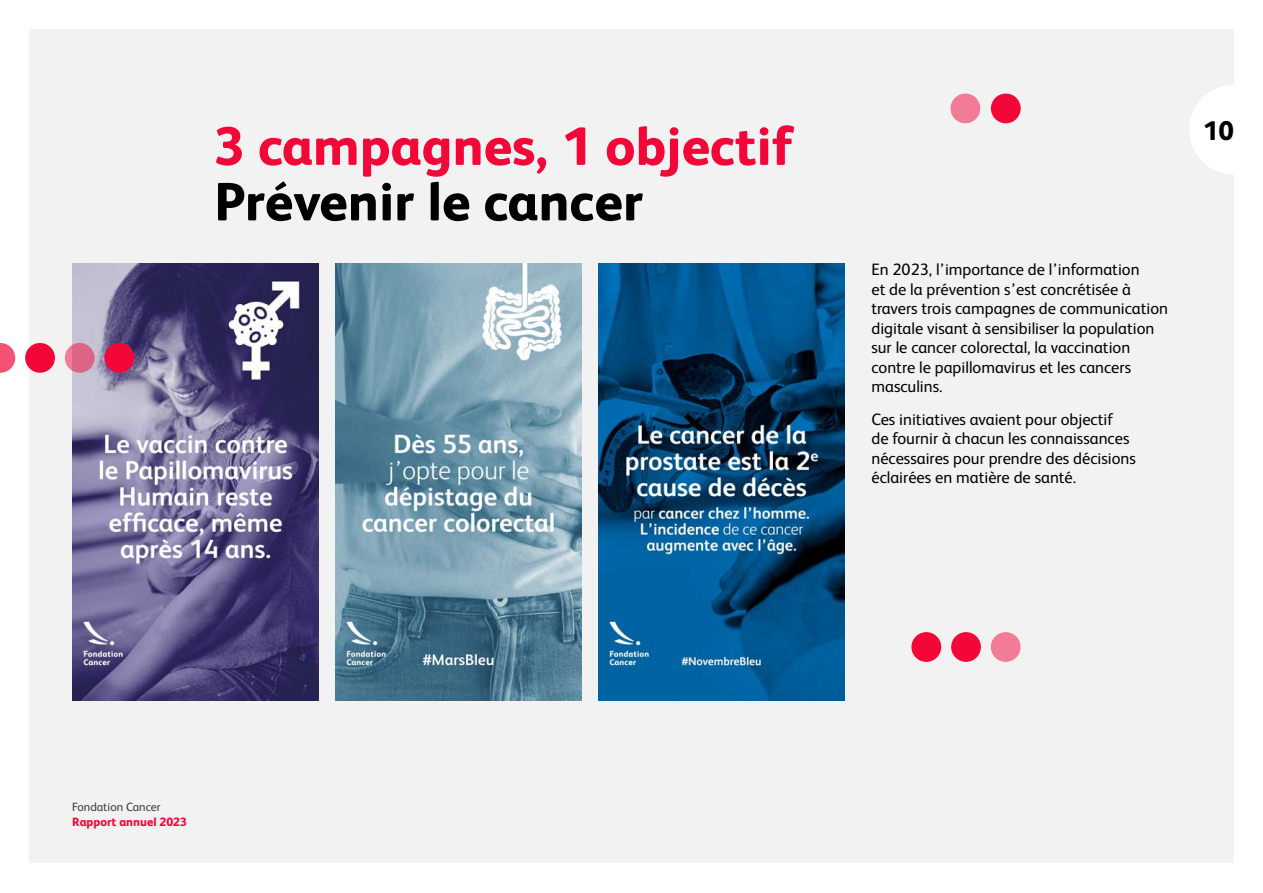
<style>
.page{position:relative;width:1263px;height:893px;background:#fff}
.page>*{position:absolute;margin:0;border:0;box-sizing:border-box;transform-origin:0 0}
.t1{font:800 54px "FS Albert";color:#f20738}
.t2{font:800 54px "FS Albert";color:#000}
.t3{font:800 27px "FS Albert";color:#000}
.t4{font:16.5px/19.5px "FS Albert";color:#000}
.t5{font:800 12px "FS Albert";color:#f20738}
.t6{font:12px "FS Albert";color:#3c3c3b}
</style>
<div class="page">
<div style="left:30px;top:30px;width:1204px;height:833px;background:#f2f2f2"></div>
<div style="left:951px;top:632px;width:30px;height:30px;background:#f20738;border-radius:50%"></div>
<div style="left:991px;top:632px;width:29px;height:30px;background:#f27c95;border-radius:50%"></div>
<div style="left:911px;top:632px;width:30px;height:30px;background:#f20738;border-radius:50%"></div>
<div style="left:950px;top:94px;width:30px;height:29px;background:#f27c95;border-radius:50%"></div>
<div style="left:991px;top:94px;width:30px;height:29px;background:#f20738;border-radius:50%"></div>
<img style="left:72px;top:263px;width:246px;height:438px">
<img style="left:335px;top:263px;width:246px;height:438px">
<img style="left:598px;top:263px;width:246px;height:438px">
<div style="left:25px;top:343px;width:30px;height:30px;background:#f20738;border-radius:50%"></div>
<svg style="left:65px;top:343px;width:30px;height:30px"></svg>
<svg style="left:0;top:343px;width:15px;height:30px"></svg>
<div style="left:105px;top:343px;width:29px;height:30px;background:#f20738;border-radius:50%"></div>
<svg style="left:1189px;top:85px;width:45px;height:89px"></svg>
<h1 class="t1" style="left:214px;top:107px;width:579px">3 campagnes, 1 objectif</h1>
<h1 class="t2" style="left:214px;top:163px;width:430px">Prévenir le cancer</h1>
<h2 class="t3" style="left:1203px;top:111px;width:32px">10</h2>
<p class="t4" style="left:871px;top:259px;width:298px">En 2023, l’importance de l’information<br>et de la prévention s’est concrétisée à travers trois campagnes de communication digitale visant à sensibiliser la population sur le cancer colorectal, la vaccination contre le papillomavirus et les cancers masculins.</p>
<p class="t4" style="left:871px;top:408px;width:266px">Ces initiatives avaient pour objectif<br>de fournir à chacun les connaissances nécessaires pour prendre des décisions éclairées en matière de santé.</p>
<p class="t6" style="left:72px;top:799px;width:90px">Fondation Cancer</p>
<p class="t5" style="left:72px;top:813px;width:116px">Rapport annuel 2023</p>
</div>
